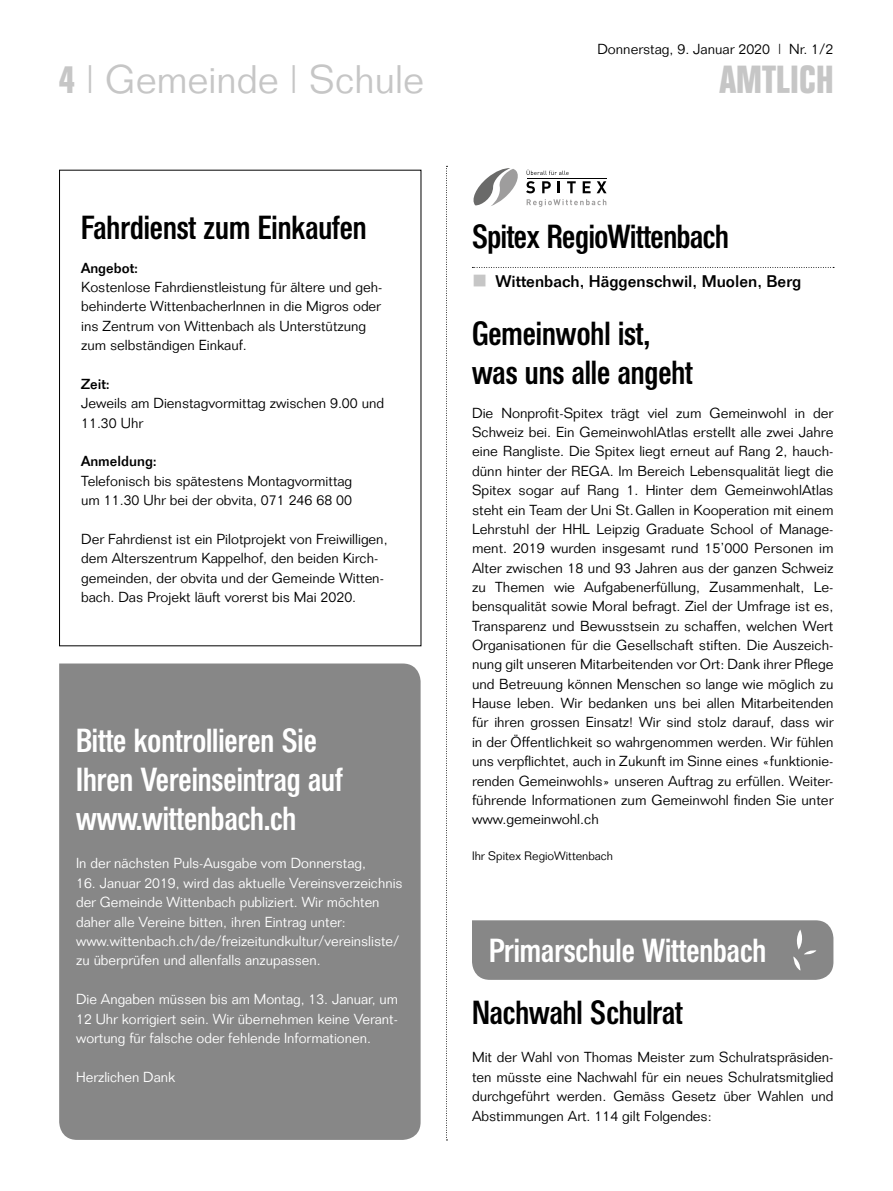
<style>
.page{position:relative;width:893px;height:1191px;background:#fff}
.page>*{position:absolute;margin:0;border:0;box-sizing:border-box;transform-origin:0 0}
.t1{font:300 39px "Folio";color:#c6c6c6}
.t2{font:700 39px "Folio Condensed BQ";letter-spacing:.015em;color:#c6c6c6}
.t3{font:500 33px/38.7px "Folio Condensed BQ";color:#000}
.t4{font:500 33px/38.7px "Folio Condensed BQ";color:#fff}
.t5{font:500 16.5px "Folio";color:#000}
.t6{font:300 14.25px/19.4px "Folio";color:#000}
.t7{font:300 14.25px/19.4px "Folio";color:#fff}
.t8{font:500 14.25px "Folio";color:#000}
.t9{font:300 12px "Folio";color:#000}
.s1{font-family:"Folio Condensed BQ";font-weight:700}
</style>
<div class="page">
<svg style="left:446px;top:166px;width:1px;height:974px"></svg>
<div style="left:59px;top:663px;width:362px;height:476px;background:#878787"></div>
<svg style="left:472px;top:267px;width:362px;height:1px"></svg>
<svg style="left:473px;top:168px;width:134px;height:39px"></svg>
<div style="left:472px;top:920px;width:361px;height:60px;background:#878787"></div>
<h1 class="t1" style="left:60px;top:56px;width:366px"><span class="s1">4</span> | Gemeinde | Schule</h1>
<h2 class="t3" style="left:81px;top:208px;width:287px">Fahrdienst zum Einkaufen</h2>
<p class="t8" style="left:81px;top:259px;width:59px">Angebot:</p>
<p class="t6" style="left:81px;top:277px;width:301px">Kostenlose Fahrdienstleistung für ältere und geh&shy;behinderte WittenbacherInnen in die Migros oder ins Zentrum von Wittenbach als Unterstützung zum selbständigen Einkauf.</p>
<p class="t8" style="left:81px;top:375px;width:30px">Zeit:</p>
<p class="t6" style="left:81px;top:393px;width:305px">Jeweils am Dienstagvormittag zwischen 9.00 und<br>11.30 Uhr</p>
<p class="t8" style="left:81px;top:453px;width:77px">Anmeldung:</p>
<p class="t6" style="left:81px;top:471px;width:273px">Telefonisch bis spätestens Montagvormittag um 11.30 Uhr bei der obvita, 071 246 68 00</p>
<p class="t6" style="left:81px;top:529px;width:308px">Der Fahrdienst ist ein Pilotprojekt von Freiwilligen, dem Alterszentrum Kappelhof, den beiden Kirch&shy;gemeinden, der obvita und der Gemeinde Witten&shy;bach. Das Projekt läuft vorerst bis Mai 2020.</p>
<h2 class="t4" style="left:76px;top:722px;width:268px">Bitte kontrollieren Sie<br>Ihren Vereinseintrag auf www.wittenbach.ch</h2>
<p class="t7" style="left:76px;top:853px;width:291px">In der nächsten Puls-Ausgabe vom Donnerstag,</p>
<p class="t7" style="left:76px;top:873px;width:328px">16. Januar 2019, wird das aktuelle Vereinsverzeichnis der Gemeinde Wittenbach publiziert. Wir möchten daher alle Vereine bitten, ihren Eintrag unter: www.wittenbach.ch/de/freizeitundkultur/vereinsliste/ zu überprüfen und allenfalls anzupassen.</p>
<p class="t7" style="left:76px;top:989px;width:323px;text-align:justify">Die Angaben müssen bis am Montag, 13. Januar, um 12 Uhr korrigiert sein. Wir übernehmen keine Verant&shy;wortung für falsche oder fehlende Informationen.</p>
<p class="t7" style="left:76px;top:1067px;width:101px">Herzlichen Dank</p>
<p class="t6" style="left:597px;top:39px;width:238px">Donnerstag, 9. Januar 2020 | Nr. 1/2</p>
<h1 class="t2" style="left:719px;top:58px;width:116px">AMTLICH</h1>
<h2 class="t3" style="left:472px;top:218px;width:258px">Spitex RegioWittenbach</h2>
<p class="t5" style="left:495px;top:271px;width:307px">Wittenbach, Häggenschwil, Muolen, Berg</p>
<h2 class="t3" style="left:472px;top:315px;width:222px">Gemeinwohl ist, was uns alle angeht</h2>
<p class="t6" style="left:472px;top:403px;width:363px;text-align:justify">Die Nonprofit-Spitex trägt viel zum Gemeinwohl in der Schweiz bei. Ein GemeinwohlAtlas erstellt alle zwei Jahre eine Rangliste. Die Spitex liegt erneut auf Rang 2, hauch&shy;dünn hinter der REGA. Im Bereich Lebensqualität liegt die Spitex sogar auf Rang 1. Hinter dem GemeinwohlAtlas steht ein Team der Uni St.Gallen in Kooperation mit einem Lehrstuhl der HHL Leipzig Graduate School of Manage&shy;ment. 2019 wurden insgesamt rund 15’000 Personen im Alter zwischen 18 und 93 Jahren aus der ganzen Schweiz zu Themen wie Aufgabenerfüllung, Zusammenhalt, Le&shy;bensqualität sowie Moral befragt. Ziel der Umfrage ist es, Transparenz und Bewusstsein zu schaffen, welchen Wert Organisationen für die Gesellschaft stiften. Die Auszeich&shy;nung gilt unseren Mitarbeitenden vor Ort: Dank ihrer Pflege und Betreuung können Menschen so lange wie möglich zu Hause leben. Wir bedanken uns bei allen Mitarbeitenden für ihren grossen Einsatz! Wir sind stolz darauf, dass wir in der Öffentlichkeit so wahrgenommen werden. Wir fühlen uns verpflichtet, auch in Zukunft im Sinne eines «funktionie&shy;renden Gemeinwohls» unseren Auftrag zu erfüllen. Weiter&shy;führende Informationen zum Gemeinwohl finden Sie unter www.gemeinwohl.ch</p>
<p class="t9" style="left:472px;top:848px;width:143px">Ihr Spitex RegioWittenbach</p>
<h2 class="t4" style="left:489px;top:931px;width:279px">Primarschule Wittenbach</h2>
<h2 class="t3" style="left:472px;top:993px;width:212px">Nachwahl Schulrat</h2>
<p class="t6" style="left:472px;top:1047px;width:363px;text-align:justify">Mit der Wahl von Thomas Meister zum Schulratspräsiden&shy;ten müsste eine Nachwahl für ein neues Schulratsmitglied durchgeführt werden. Gemäss Gesetz über Wahlen und Abstimmungen Art. 114 gilt Folgendes:</p>
</div>
